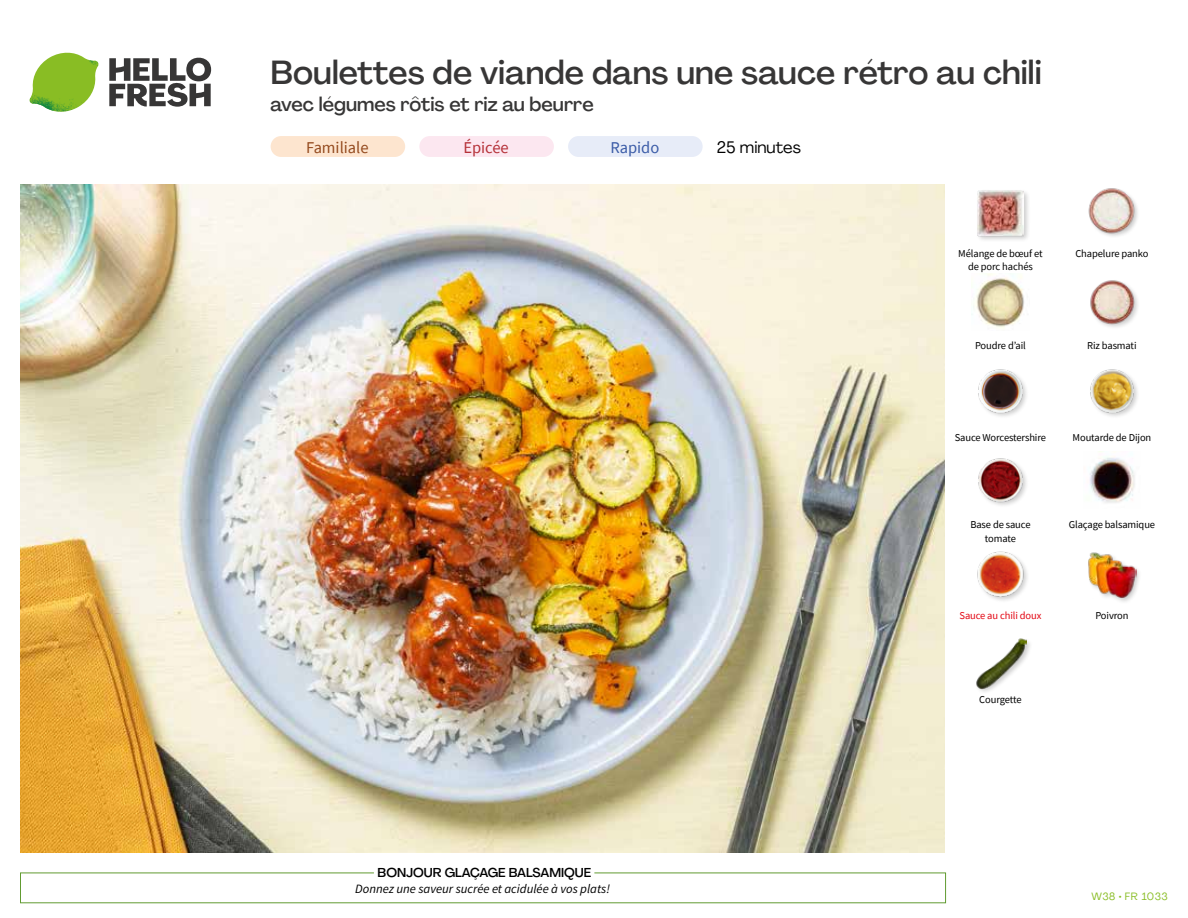
<style>
.page{position:relative;width:1188px;height:918px;background:#fff}
.page>*{position:absolute;margin:0;border:0;box-sizing:border-box;transform-origin:0 0}
.t1{font:500 33px "Agrandir";color:#373636}
.t2{font:500 19.5px "Agrandir";color:#373636}
.t3{font:16.5px "Source Sans Pro";color:#944a1e}
.t4{font:16.5px "Agrandir";color:#000}
.t5{font:16.5px "Source Sans Pro";color:#3a5ba7}
.t6{font:16.5px "Source Sans Pro";color:#b53138}
.t7{font:italic 12.75px "Source Sans Pro";color:#000}
.t8{font:500 12.75px "Agrandir";color:#000}
.t9{font:10.5px/13.5px "Source Sans Pro";letter-spacing:-.01em;color:#000;text-align:center}
.t10{font:10.5px "Source Sans Pro";letter-spacing:-.01em;color:#e30613}
.t11{font:10.5px "Agrandir";letter-spacing:.05em;color:#89bd24}
</style>
<div class="page">
<svg style="left:109px;top:57px;width:102px;height:50px"></svg>
<svg style="left:34px;top:53px;width:62px;height:40px"></svg>
<img style="left:67px;top:53px;width:32px;height:26px">
<img style="left:33px;top:75px;width:59px;height:11px">
<img style="left:29px;top:79px;width:61px;height:33px">
<img style="left:65px;top:86px;width:27px;height:25px">
<img style="left:21px;top:184px;width:924px;height:668px">
<div style="left:568px;top:136px;width:135px;height:21px;background:#e7ecf8;border-radius:10px"></div>
<div style="left:271px;top:136px;width:134px;height:21px;background:#fde5cf;border-radius:10px"></div>
<div style="left:419px;top:136px;width:135px;height:21px;background:#fce7f0;border-radius:10px"></div>
<div style="left:975px;top:637px;width:58px;height:58px;background:#000;opacity:.2"></div>
<img style="left:975px;top:637px;width:52px;height:52px">
<div style="left:1087px;top:552px;width:55px;height:52px;background:#000;opacity:.2"></div>
<img style="left:1088px;top:552px;width:48px;height:46px">
<img style="left:977px;top:551px;width:50px;height:50px">
<img style="left:1090px;top:451px;width:45px;height:52px">
<img style="left:978px;top:458px;width:49px;height:48px">
<img style="left:1090px;top:369px;width:48px;height:48px">
<img style="left:978px;top:369px;width:49px;height:48px">
<img style="left:1090px;top:280px;width:48px;height:47px">
<img style="left:972px;top:273px;width:52px;height:56px">
<img style="left:1088px;top:188px;width:50px;height:48px">
<div style="left:976px;top:189px;width:55px;height:54px;background:#000;opacity:.2"></div>
<img style="left:977px;top:190px;width:46px;height:46px">
<h1 class="t1" style="left:271px;top:52px;width:773px">Boulettes de viande dans une sauce rétro au chili</h1>
<h2 class="t2" style="left:271px;top:92px;width:325px">avec légumes rôtis et riz au beurre</h2>
<h3 class="t6" style="left:463px;top:137px;width:47px">Épicée</h3>
<h3 class="t4" style="left:717px;top:137px;width:86px">25 minutes</h3>
<h3 class="t3" style="left:306px;top:137px;width:64px">Familiale</h3>
<h3 class="t5" style="left:610px;top:137px;width:50px">Rapido</h3>
<p class="t9" style="left:958px;top:246px;width:86px">Mélange de bœuf et de porc hachés</p>
<p class="t9" style="left:975px;top:339px;width:52px">Poudre d’ail</p>
<p class="t9" style="left:1075px;top:246px;width:75px">Chapelure panko</p>
<p class="t9" style="left:1087px;top:339px;width:51px">Riz basmati</p>
<p class="t9" style="left:955px;top:431px;width:93px">Sauce Worcestershire</p>
<p class="t9" style="left:1073px;top:431px;width:80px">Moutarde de Dijon</p>
<p class="t9" style="left:970px;top:518px;width:62px">Base de sauce tomate</p>
<p class="t9" style="left:1069px;top:518px;width:88px">Glaçage balsamique</p>
<p class="t10" style="left:960px;top:609px;width:83px">Sauce au chili doux</p>
<p class="t9" style="left:1095px;top:609px;width:35px">Poivron</p>
<p class="t9" style="left:979px;top:692px;width:44px">Courgette</p>
<p class="t8" style="left:378px;top:864px;width:215px">BONJOUR GLAÇAGE BALSAMIQUE</p>
<p class="t7" style="left:355px;top:881px;width:256px">Donnez une saveur sucrée et acidulée à vos plats!</p>
<p class="t11" style="left:1091px;top:890px;width:78px">W38 • FR 1033</p>
</div>
